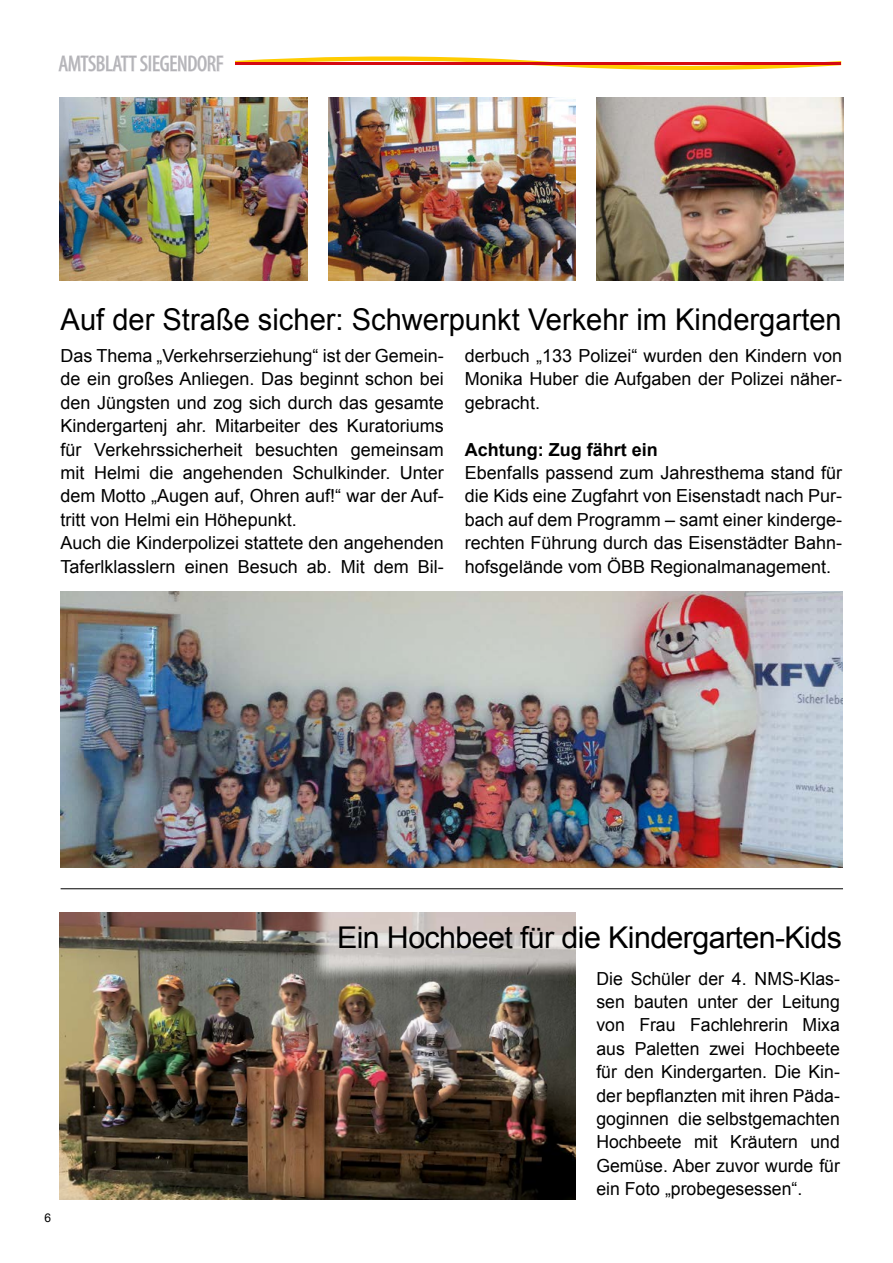
<style>
.page{position:relative;width:893px;height:1263px;background:#fff}
.page>*{position:absolute;margin:0;border:0;box-sizing:border-box;transform-origin:0 0}
.t1{font:30px "Arial";color:#000}
.t2{font:30px "Arial";letter-spacing:-.02em;color:#000}
.t3{font:condensed 22.5px "Myriad Pro";letter-spacing:-.01em;color:#b2b2b6}
.t4{font:18px/23.4px "Arial";color:#000;text-align:justify}
.t5{font:700 18px "Arial";color:#000}
.t6{font:12px "Arial";color:#000}
</style>
<div class="page">
<svg style="left:58px;top:55px;width:166px;height:17px"></svg>
<svg style="left:235px;top:56px;width:606px;height:14px"></svg>
<hr style="left:235px;top:62px;width:606px;height:3px;background:#d50911">
<img style="left:329px;top:98px;width:246px;height:183px">
<img style="left:596px;top:98px;width:247px;height:183px">
<img style="left:60px;top:98px;width:247px;height:183px">
<img style="left:61px;top:592px;width:781px;height:276px">
<img style="left:60px;top:913px;width:515px;height:286px">
<hr style="left:61px;top:888px;width:782px;height:1px;background:#000">
<p class="t3" style="left:58px;top:50px;width:167px">AMTSBLATT SIEGENDORF</p>
<h1 class="t1" style="left:61px;top:300px;width:783px">Auf der Straße sicher: Schwerpunkt Verkehr im Kindergarten</h1>
<p class="t4" style="left:61px;top:344px;width:385px;text-align:left">Das Thema „Verkehrserziehung“ ist der Gemein&shy;de ein großes Anliegen. Das beginnt schon bei den Jüngsten und zog sich durch das gesamte Kindergartenj ahr. Mitarbeiter des Kuratoriums für Verkehrssicherheit besuchten gemeinsam mit Helmi die angehenden Schulkinder. Unter dem Motto „Augen auf, Ohren auf!“ war der Auf&shy;tritt von Helmi ein Höhepunkt.<br>Auch die Kinderpolizei stattete den angehenden Taferlklasslern einen Besuch ab. Mit dem Bil-</p>
<p class="t4" style="left:465px;top:344px;width:379px">derbuch „133 Polizei“ wurden den Kindern von Monika Huber die Aufgaben der Polizei näher&shy;gebracht.</p>
<p class="t5" style="left:465px;top:437px;width:194px">Achtung: Zug fährt ein</p>
<p class="t4" style="left:465px;top:461px;width:379px">Ebenfalls passend zum Jahresthema stand für die Kids eine Zugfahrt von Eisenstadt nach Pur&shy;bach auf dem Programm – samt einer kinderge&shy;rechten Führung durch das Eisenstädter Bahn&shy;hofsgelände vom ÖBB Regionalmanagement.</p>
<p class="t6" style="left:45px;top:1210px;width:8px">6</p>
<h1 class="t2" style="left:337px;top:918px;width:506px">Ein Hochbeet für die Kindergarten-Kids</h1>
<p class="t4" style="left:596px;top:967px;width:245px">Die Schüler der 4. NMS-Klas&shy;sen bauten unter der Leitung von Frau Fachlehrerin Mixa aus Paletten zwei Hochbeete für den Kindergarten. Die Kin&shy;der bepflanzten mit ihren Päda&shy;goginnen die selbstgemachten Hochbeete mit Kräutern und Gemüse. Aber zuvor wurde für ein Foto „probegesessen“.</p>
</div>
